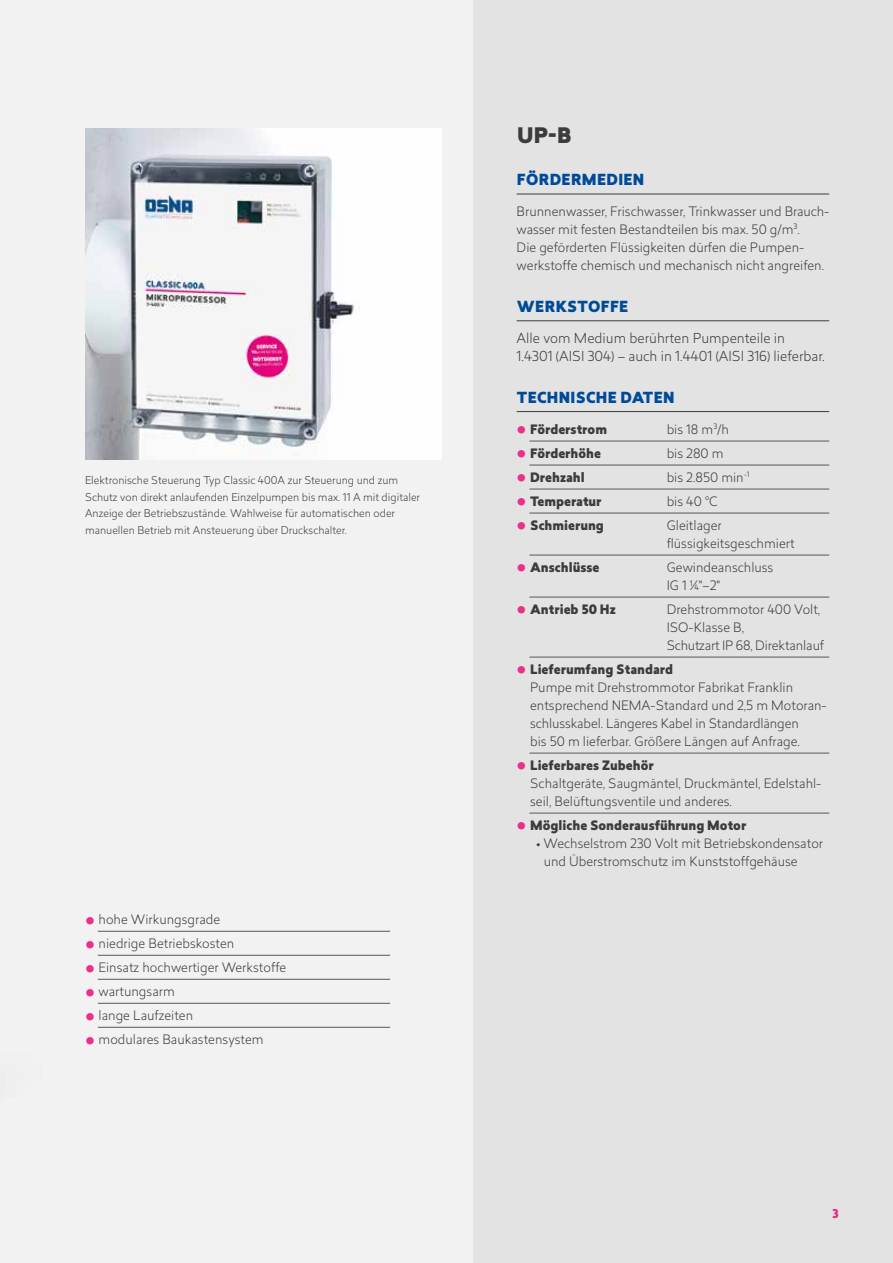
<style>
.page{position:relative;width:893px;height:1263px;background:#f2f2f2}
.page>*{position:absolute;margin:0;border:0;box-sizing:border-box;transform-origin:0 0}
.t1{font:900 21px "Revisal";color:#3c3c3b}
.t2{font:900 15px "Revisal";letter-spacing:.02em;color:#004a98}
.t3{font:300 13.5px/18px "Revisal";color:#3c3c3b}
.t4{font:300 12.75px/18px "Revisal";color:#3c3c3b}
.t5{font:900 12.75px "Revisal";color:#3c3c3b}
.t6{font:900 12px "Revisal";color:#e8308a}
.t7{font:300 10.5px/16.5px "Revisal";color:#3c3c3b}
.s1{font-weight:900;font-size:28.5px;color:#e8308a}
.s2{font-size:28.5px;color:#e8308a}
.s3{font-weight:900}
</style>
<div class="page">
<div style="left:473px;top:0;width:420px;height:1263px;background:#e3e3e3"></div>
<hr style="left:517px;top:194px;width:312px;height:1px;background:#3c3c3b">
<hr style="left:517px;top:321px;width:312px;height:1px;background:#3c3c3b">
<hr style="left:517px;top:411px;width:312px;height:1px;background:#3c3c3b">
<hr style="left:529px;top:441px;width:300px;height:1px;background:#575756">
<hr style="left:529px;top:465px;width:300px;height:1px;background:#575756">
<hr style="left:529px;top:489px;width:300px;height:1px;background:#575756">
<hr style="left:529px;top:513px;width:300px;height:1px;background:#575756">
<hr style="left:529px;top:555px;width:300px;height:1px;background:#575756">
<hr style="left:529px;top:597px;width:300px;height:1px;background:#575756">
<hr style="left:529px;top:657px;width:300px;height:1px;background:#575756">
<hr style="left:529px;top:753px;width:300px;height:1px;background:#575756">
<hr style="left:529px;top:813px;width:300px;height:1px;background:#575756">
<hr style="left:98px;top:931px;width:292px;height:1px;background:#575756">
<hr style="left:98px;top:955px;width:292px;height:1px;background:#575756">
<hr style="left:98px;top:979px;width:292px;height:1px;background:#575756">
<hr style="left:98px;top:1003px;width:292px;height:1px;background:#575756">
<hr style="left:98px;top:1027px;width:292px;height:1px;background:#575756">
<img style="left:85px;top:128px;width:356px;height:332px">
<p class="t7" style="left:85px;top:472px;width:337px">Elektronische Steuerung Typ Classic 400A zur Steuerung und zum Schutz von direkt anlaufenden Einzelpumpen bis max. 11 A mit digitaler Anzeige der Betriebszustände. Wahlweise für automatischen oder manuellen Betrieb mit Ansteuerung über Druckschalter.</p>
<p class="t4" style="left:85px;top:910px;width:137px"><span class="s1">•</span> hohe Wirkungsgrade</p>
<p class="t4" style="left:85px;top:934px;width:151px"><span class="s1">•</span> niedrige Betriebskosten</p>
<p class="t4" style="left:85px;top:958px;width:203px"><span class="s1">•</span> Einsatz hochwertiger Werkstoffe</p>
<p class="t4" style="left:85px;top:982px;width:91px"><span class="s1">•</span> wartungsarm</p>
<p class="t4" style="left:85px;top:1006px;width:110px"><span class="s1">•</span> lange Laufzeiten</p>
<p class="t4" style="left:85px;top:1030px;width:180px"><span class="s1">•</span> modulares Baukastensystem</p>
<h1 class="t1" style="left:517px;top:120px;width:56px">UP-B</h1>
<p class="t2" style="left:517px;top:169px;width:129px">FÖRDERMEDIEN</p>
<p class="t4" style="left:517px;top:202px;width:314px">Brunnenwasser, Frischwasser, Trinkwasser und Brauch&shy;wasser mit festen Bestandteilen bis max. 50 g/m3.<br>Die geförderten Flüssigkeiten dürfen die Pumpen&shy;werkstoffe chemisch und mechanisch nicht angreifen.</p>
<p class="t2" style="left:517px;top:296px;width:113px">WERKSTOFFE</p>
<p class="t3" style="left:517px;top:329px;width:310px">Alle vom Medium berührten Pumpenteile in<br>1.4301 (AISI 304) – auch in 1.4401 (AISI 316) lieferbar.</p>
<p class="t2" style="left:517px;top:386px;width:159px">TECHNISCHE DATEN</p>
<p class="t5" style="left:517px;top:420px;width:92px"><span class="s2">•</span> Förderstrom</p>
<p class="t4" style="left:667px;top:420px;width:64px">bis 18 m3/h</p>
<p class="t5" style="left:517px;top:444px;width:86px"><span class="s2">•</span> Förderhöhe</p>
<p class="t4" style="left:667px;top:444px;width:58px">bis 280 m</p>
<p class="t5" style="left:517px;top:468px;width:70px"><span class="s2">•</span> Drehzahl</p>
<p class="t4" style="left:667px;top:468px;width:84px">bis 2.850 min<sup>-1</sup></p>
<p class="t5" style="left:517px;top:492px;width:86px"><span class="s2">•</span> Temperatur</p>
<p class="t4" style="left:667px;top:492px;width:53px">bis 40 °C</p>
<p class="t5" style="left:517px;top:516px;width:89px"><span class="s2">•</span> Schmierung</p>
<p class="t4" style="left:667px;top:516px;width:129px">Gleitlager flüssigkeitsgeschmiert</p>
<p class="t5" style="left:517px;top:558px;width:84px"><span class="s2">•</span> Anschlüsse</p>
<p class="t4" style="left:667px;top:558px;width:108px">Gewindeanschluss<br>IG 1 1/4"–2"</p>
<p class="t5" style="left:517px;top:600px;width:101px"><span class="s2">•</span> Antrieb 50 Hz</p>
<p class="t4" style="left:667px;top:600px;width:159px">Drehstrommotor 400 Volt,<br>ISO-Klasse B,<br>Schutzart IP 68, Direktanlauf</p>
<p class="t4" style="left:530px;top:660px;width:298px;text-indent:-14px"><span class="s1">•</span> <span class="s3">Lieferumfang Standard<br></span>Pumpe mit Drehstrommotor Fabrikat Franklin entsprechend NEMA-Standard und 2,5 m Motoran&shy;schlusskabel. Längeres Kabel in Standardlängen<br>bis 50 m lieferbar. Größere Längen auf Anfrage.</p>
<p class="t4" style="left:530px;top:756px;width:293px;text-indent:-14px"><span class="s1">•</span> <span class="s3">Lieferbares Zubehör<br></span>Schaltgeräte, Saugmäntel, Druckmäntel, Edelstahl&shy;seil, Belüftungsventile und anderes.</p>
<p class="t5" style="left:517px;top:816px;width:231px"><span class="s2">•</span> Mögliche Sonderausführung Motor</p>
<p class="t4" style="left:544px;top:834px;width:281px;text-indent:-8px">• Wechselstrom 230 Volt mit Betriebskondensator und Überstromschutz im Kunststoffgehäuse</p>
<p class="t6" style="left:833px;top:1205px;width:8px">3</p>
</div>
